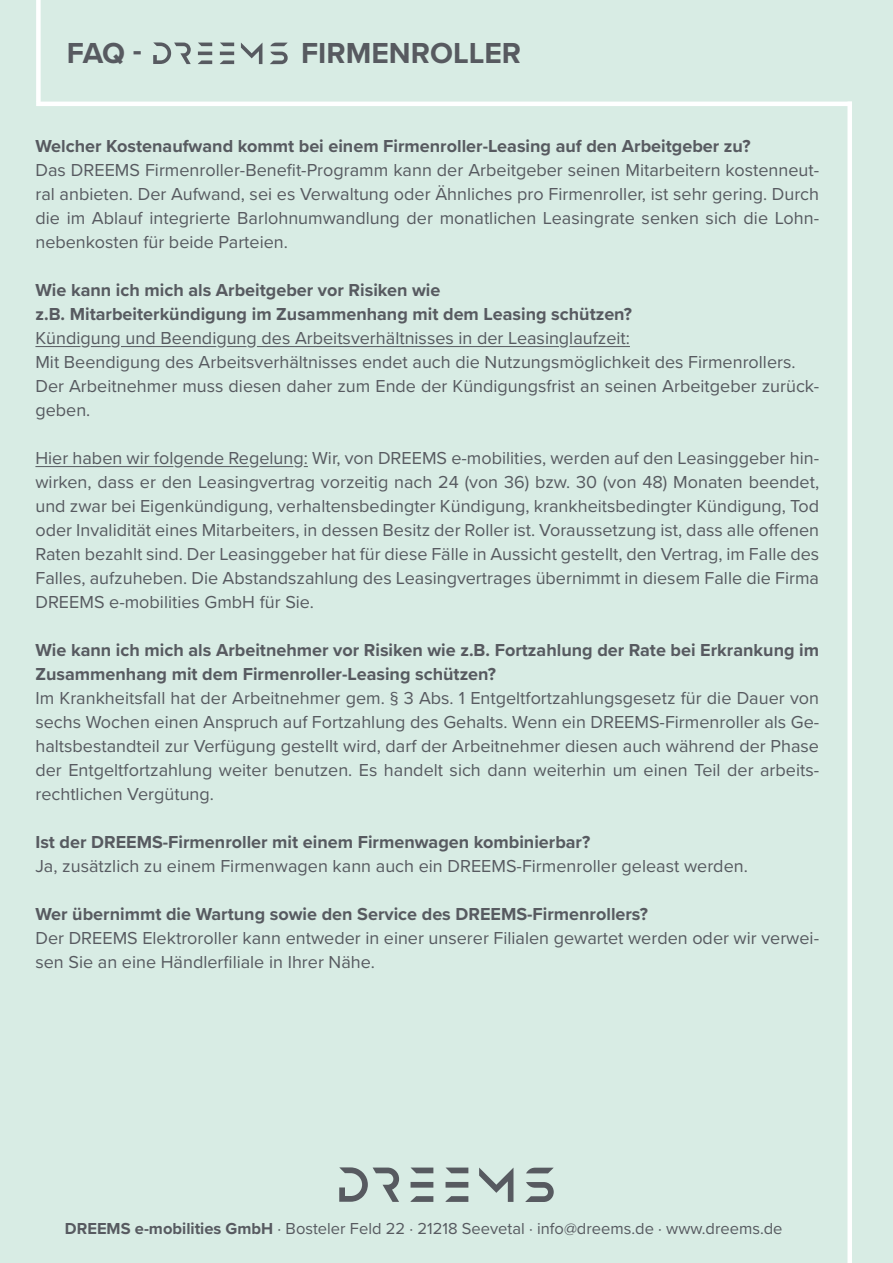
<style>
.page{position:relative;width:893px;height:1263px;background:#d8ece4}
.page>*{position:absolute;margin:0;border:0;box-sizing:border-box;transform-origin:0 0}
.t1{font:700 30px "Proxima Nova";color:#575a60}
.t2{font:18px/24px "Proxima Nova";color:#575a60;text-align:justify}
.t3{font:700 18px/24px "Proxima Nova";color:#575a60}
.t4{font:16.5px "Proxima Nova";color:#575a60}
.s1{font-weight:700}
</style>
<div class="page">
<div style="left:36px;top:0;width:5px;height:102px;background:#fff"></div>
<hr style="left:36px;top:102px;width:816px;height:4px;background:#fff">
<div style="left:847px;top:102px;width:5px;height:1161px;background:#fff"></div>
<hr style="left:35px;top:346px;width:45px;height:1px;background:#575a60">
<svg style="left:91px;top:346px;width:20px;height:1px"></svg>
<hr style="left:121px;top:346px;width:95px;height:1px;background:#575a60">
<svg style="left:227px;top:346px;width:20px;height:1px"></svg>
<hr style="left:257px;top:346px;width:302px;height:1px;background:#575a60">
<hr style="left:569px;top:346px;width:61px;height:1px;background:#575a60">
<hr style="left:35px;top:466px;width:138px;height:1px;background:#575a60">
<hr style="left:184px;top:466px;width:65px;height:1px;background:#575a60">
<hr style="left:259px;top:466px;width:34px;height:1px;background:#575a60">
<svg style="left:339px;top:1167px;width:60px;height:35px"></svg>
<svg style="left:411px;top:1167px;width:22px;height:35px"></svg>
<svg style="left:446px;top:1167px;width:22px;height:35px"></svg>
<svg style="left:479px;top:1167px;width:34px;height:35px"></svg>
<svg style="left:525px;top:1168px;width:29px;height:34px"></svg>
<svg style="left:153px;top:42px;width:38px;height:22px"></svg>
<svg style="left:198px;top:43px;width:14px;height:21px"></svg>
<svg style="left:220px;top:43px;width:14px;height:21px"></svg>
<svg style="left:241px;top:43px;width:21px;height:21px"></svg>
<svg style="left:270px;top:43px;width:18px;height:21px"></svg>
<h1 class="t1" style="left:67px;top:31px;width:76px">FAQ -</h1>
<h1 class="t1" style="left:301px;top:31px;width:222px">FIRMENROLLER</h1>
<p class="t3" style="left:35px;top:133px;width:717px">Welcher Kostenaufwand kommt bei einem Firmenroller-Leasing auf den Arbeitgeber zu?</p>
<p class="t2" style="left:35px;top:157px;width:785px">Das DREEMS Firmenroller-Benefit-Programm kann der Arbeitgeber seinen Mitarbeitern kostenneut&shy;ral anbieten. Der Aufwand, sei es Verwaltung oder Ähnliches pro Firmenroller, ist sehr gering. Durch die im Ablauf integrierte Barlohnumwandlung der monatlichen Leasingrate senken sich die Lohn&shy;nebenkosten für beide Parteien.</p>
<p class="t3" style="left:35px;top:277px;width:598px">Wie kann ich mich als Arbeitgeber vor Risiken wie<br>z.B. Mitarbeiterkündigung im Zusammenhang mit dem Leasing schützen?</p>
<p class="t2" style="left:35px;top:325px;width:785px;text-align:left">Kündigung und Beendigung des Arbeitsverhältnisses in der Leasinglaufzeit:<br>Mit Beendigung des Arbeitsverhältnisses endet auch die Nutzungsmöglichkeit des Firmenrollers.<br>Der Arbeitnehmer muss diesen daher zum Ende der Kündigungsfrist an seinen Arbeitgeber zurück&shy;geben.</p>
<p class="t2" style="left:35px;top:445px;width:785px">Hier haben wir folgende Regelung: Wir, von DREEMS e-mobilities, werden auf den Leasinggeber hin&shy;wirken, dass er den Leasingvertrag vorzeitig nach 24 (von 36) bzw. 30 (von 48) Monaten beendet, und zwar bei Eigenkündigung, verhaltensbedingter Kündigung, krankheitsbedingter Kündigung, Tod oder Invalidität eines Mitarbeiters, in dessen Besitz der Roller ist. Voraussetzung ist, dass alle offenen Raten bezahlt sind. Der Leasinggeber hat für diese Fälle in Aussicht gestellt, den Vertrag, im Falle des Falles, aufzuheben. Die Abstandszahlung des Leasingvertrages übernimmt in diesem Falle die Firma DREEMS e-mobilities GmbH für Sie.</p>
<p class="t3" style="left:35px;top:637px;width:785px">Wie kann ich mich als Arbeitnehmer vor Risiken wie z.B. Fortzahlung der Rate bei Erkrankung im<br>Zusammenhang mit dem Firmenroller-Leasing schützen?</p>
<p class="t2" style="left:35px;top:685px;width:785px">Im Krankheitsfall hat der Arbeitnehmer gem. § 3 Abs. 1 Entgeltfortzahlungsgesetz für die Dauer von sechs Wochen einen Anspruch auf Fortzahlung des Gehalts. Wenn ein DREEMS-Firmenroller als Ge&shy;haltsbestandteil zur Verfügung gestellt wird, darf der Arbeitnehmer diesen auch während der Phase der Entgeltfortzahlung weiter benutzen. Es handelt sich dann weiterhin um einen Teil der arbeits&shy;rechtlichen Vergütung.</p>
<p class="t3" style="left:35px;top:829px;width:556px">Ist der DREEMS-Firmenroller mit einem Firmenwagen kombinierbar?</p>
<p class="t2" style="left:35px;top:853px;width:714px">Ja, zusätzlich zu einem Firmenwagen kann auch ein DREEMS-Firmenroller geleast werden.</p>
<p class="t3" style="left:35px;top:901px;width:614px">Wer übernimmt die Wartung sowie den Service des DREEMS-Firmenrollers?</p>
<p class="t2" style="left:35px;top:925px;width:785px">Der DREEMS Elektroroller kann entweder in einer unserer Filialen gewartet werden oder wir verwei&shy;sen Sie an eine Händlerfiliale in Ihrer Nähe.</p>
<p class="t4" style="left:65px;top:1216px;width:719px"><span class="s1">DREEMS e-mobilities GmbH</span> · Bosteler Feld 22 · 21218 Seevetal · info@dreems.de · www.dreems.de</p>
</div>
